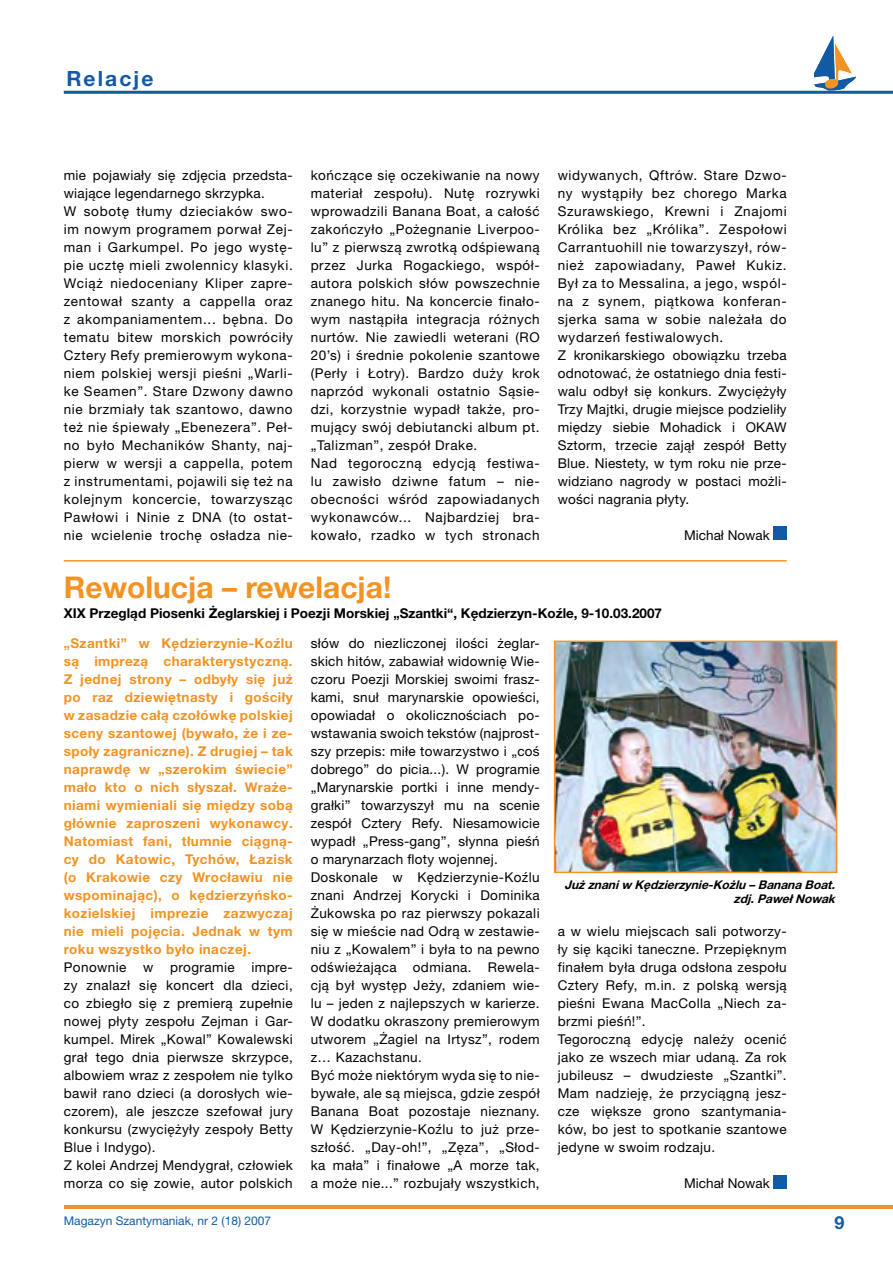
<style>
.page{position:relative;width:893px;height:1263px;background:#fff}
.page>*{position:absolute;margin:0;border:0;box-sizing:border-box;transform-origin:0 0}
.t1{font:700 30px "Helvetica Neue LT Pro";color:#f29323}
.t2{font:700 21px "Helvetica Neue LT Pro";letter-spacing:.1em;color:#125aa3}
.t3{font:13.5px/18px "Helvetica Neue LT Pro";letter-spacing:.03em;color:#000}
.t4{font:13.5px/18px "Helvetica Neue LT Pro";letter-spacing:.05em;color:#000}
.t5{font:700 13.5px/18px "Helvetica Neue LT Pro";letter-spacing:.03em;color:#f29323;text-align:justify}
.t6{font:700 13.5px "Helvetica Neue LT Pro";color:#000}
.t7{font:13.5px "Helvetica Neue LT Pro";color:#000}
.t8{font:italic 700 12px/14.4px "Helvetica Neue LT Pro";color:#000;text-align:right}
.t9{font:12px "Helvetica Neue LT Pro";color:#125aa3}
</style>
<div class="page">
<hr style="left:64px;top:91px;width:829px;height:3px;background:#125aa3">
<hr style="left:64px;top:1205px;width:829px;height:4px;background:#f29323">
<svg style="left:814px;top:36px;width:42px;height:54px"></svg>
<div style="left:773px;top:527px;width:14px;height:13px;background:#125aa3"></div>
<hr style="left:64px;top:560px;width:723px;height:1px;background:#f29323">
<div style="left:773px;top:1175px;width:14px;height:13px;background:#125aa3"></div>
<img style="left:557px;top:644px;width:277px;height:226px">
<div style="left:554px;top:641px;width:283px;height:232px;border:2px solid #f29323"></div>
<h2 class="t2" style="left:66px;top:65px;width:89px">Relacje</h2>
<p class="t4" style="left:64px;top:166px;width:230px">mie pojawiały się zdjęcia przedsta&shy;wiające legendarnego skrzypka.<br>W sobotę tłumy dzieciaków swo&shy;im nowym programem porwał Zej&shy;man i Garkumpel. Po jego wystę&shy;pie ucztę mieli zwolennicy klasyki.<br>Wciąż niedoceniany Kliper zapre&shy;zentował szanty a cappella oraz z akompaniamentem... bębna. Do tematu bitew morskich powróciły Cztery Refy premierowym wykona&shy;niem polskiej wersji pieśni „Warli&shy;ke Seamen”. Stare Dzwony dawno nie brzmiały tak szantowo, dawno też nie śpiewały „Ebenezera”. Peł&shy;no było Mechaników Shanty, naj&shy;pierw w wersji a cappella, potem z instrumentami, pojawili się też na kolejnym koncercie, towarzysząc Pawłowi i Ninie z DNA (to ostat&shy;nie wcielenie trochę osładza nie-</p>
<p class="t3" style="left:311px;top:166px;width:230px">kończące się oczekiwanie na nowy materiał zespołu). Nutę rozrywki wprowadzili Banana Boat, a całość zakończyło „Pożegnanie Liverpoo&shy;lu” z pierwszą zwrotką odśpiewaną przez Jurka Rogackiego, współ&shy;autora polskich słów powszechnie znanego hitu. Na koncercie finało&shy;wym nastąpiła integracja różnych nurtów. Nie zawiedli weterani (RO 20’s) i średnie pokolenie szantowe (Perły i Łotry). Bardzo duży krok naprzód wykonali ostatnio Sąsie&shy;dzi, korzystnie wypadł także, pro&shy;mujący swój debiutancki album pt. „Talizman”, zespół Drake.<br>Nad tegoroczną edycją festiwa&shy;lu zawisło dziwne fatum – nie&shy;obecności wśród zapowiadanych wykonawców... Najbardziej bra&shy;kowało, rzadko w tych stronach</p>
<p class="t3" style="left:558px;top:166px;width:230px">widywanych, Qftrów. Stare Dzwo&shy;ny wystąpiły bez chorego Marka<br>Szurawskiego, Krewni i Znajomi<br>Królika bez „Królika”. Zespołowi<br>Carrantuohill nie towarzyszył, rów&shy;nież zapowiadany, Paweł Kukiz.<br>Był za to Messalina, a jego, wspól&shy;na z synem, piątkowa konferan&shy;sjerka sama w sobie należała do wydarzeń festiwalowych.<br>Z kronikarskiego obowiązku trzeba odnotować, że ostatniego dnia festi&shy;walu odbył się konkurs. Zwyciężyły<br>Trzy Majtki, drugie miejsce podzieliły między siebie Mohadick i OKAW<br>Sztorm, trzecie zajął zespół Betty<br>Blue. Niestety, w tym roku nie prze&shy;widziano nagrody w postaci możli&shy;wości nagrania płyty.</p>
<p class="t7" style="left:684px;top:527px;width:87px">Michał Nowak</p>
<h1 class="t1" style="left:64px;top:568px;width:329px">Rewolucja – rewelacja!</h1>
<p class="t6" style="left:64px;top:604px;width:600px">XIX Przegląd Piosenki Żeglarskiej i Poezji Morskiej „Szantki“, Kędzierzyn-Koźle, 9-10.03.2007</p>
<p class="t5" style="left:64px;top:634px;width:230px">„Szantki” w Kędzierzynie-Koźlu są imprezą charakterystyczną.<br>Z jednej strony – odbyły się już po raz dziewiętnasty i gościły w zasadzie całą czołówkę polskiej sceny szantowej (bywało, że i ze&shy;społy zagraniczne). Z drugiej – tak naprawdę w „szerokim świecie” mało kto o nich słyszał. Wraże&shy;niami wymieniali się między sobą głównie zaproszeni wykonawcy.<br>Natomiast fani, tłumnie ciągną&shy;cy do Katowic, Tychów, Łazisk (o Krakowie czy Wrocławiu nie wspominając), o kędzierzyńsko&shy;kozielskiej imprezie zazwyczaj nie mieli pojęcia. Jednak w tym roku wszystko było inaczej.</p>
<p class="t3" style="left:64px;top:958px;width:230px">Ponownie w programie impre&shy;zy znalazł się koncert dla dzieci, co zbiegło się z premierą zupełnie nowej płyty zespołu Zejman i Gar&shy;kumpel. Mirek „Kowal” Kowalewski grał tego dnia pierwsze skrzypce, albowiem wraz z zespołem nie tylko bawił rano dzieci (a dorosłych wie&shy;czorem), ale jeszcze szefował jury konkursu (zwyciężyły zespoły Betty<br>Blue i Indygo).<br>Z kolei Andrzej Mendygrał, człowiek morza co się zowie, autor polskich</p>
<p class="t3" style="left:311px;top:634px;width:230px">słów do niezliczonej ilości żeglar&shy;skich hitów, zabawiał widownię Wie&shy;czoru Poezji Morskiej swoimi frasz&shy;kami, snuł marynarskie opowieści, opowiadał o okolicznościach po&shy;wstawania swoich tekstów (najprost&shy;szy przepis: miłe towarzystwo i „coś dobrego” do picia...). W programie „Marynarskie portki i inne mendy&shy;grałki” towarzyszył mu na scenie zespół Cztery Refy. Niesamowicie wypadł „Press-gang”, słynna pieśń o marynarzach floty wojennej.<br>Doskonale w Kędzierzynie-Koźlu znani Andrzej Korycki i Dominika Żukowska po raz pierwszy pokazali się w mieście nad Odrą w zestawie&shy;niu z „Kowalem” i była to na pewno odświeżająca odmiana. Rewela&shy;cją był występ Jeży, zdaniem wie&shy;lu – jeden z najlepszych w karierze.<br>W dodatku okraszony premierowym utworem „Żagiel na Irtysz”, rodem z… Kazachstanu.<br>Być może niektórym wyda się to nie&shy;bywałe, ale są miejsca, gdzie zespół Banana Boat pozostaje nieznany.<br>W Kędzierzynie-Koźlu to już prze&shy;szłość. „Day-oh!”, „Zęza”, „Słod&shy;ka mała” i finałowe „A morze tak, a może nie...” rozbujały wszystkich,</p>
<p class="t8" style="left:564px;top:877px;width:276px">Jużznaniw Kędzierzynie-Kożlu–BananaBoat. zdj .PawełNowak</p>
<p class="t3" style="left:558px;top:922px;width:230px">a w wielu miejscach sali potworzy&shy;ły się kąciki taneczne. Przepięknym finałem była druga odsłona zespołu<br>Cztery Refy, m.in. z polską wersją pieśni Ewana MacColla „Niech za&shy;brzmi pieśń!”.<br>Tegoroczną edycję należy ocenić jako ze wszech miar udaną. Za rok jubileusz – dwudzieste „Szantki”.<br>Mam nadzieję, że przyciągną jesz&shy;cze większe grono szantymania&shy;ków, bo jest to spotkanie szantowe jedyne w swoim rodzaju.</p>
<p class="t7" style="left:684px;top:1175px;width:87px">Michał Nowak</p>
<p class="t9" style="left:64px;top:1213px;width:209px">Magazyn Szantymaniak, nr 2 (18) 2007</p>
</div>
